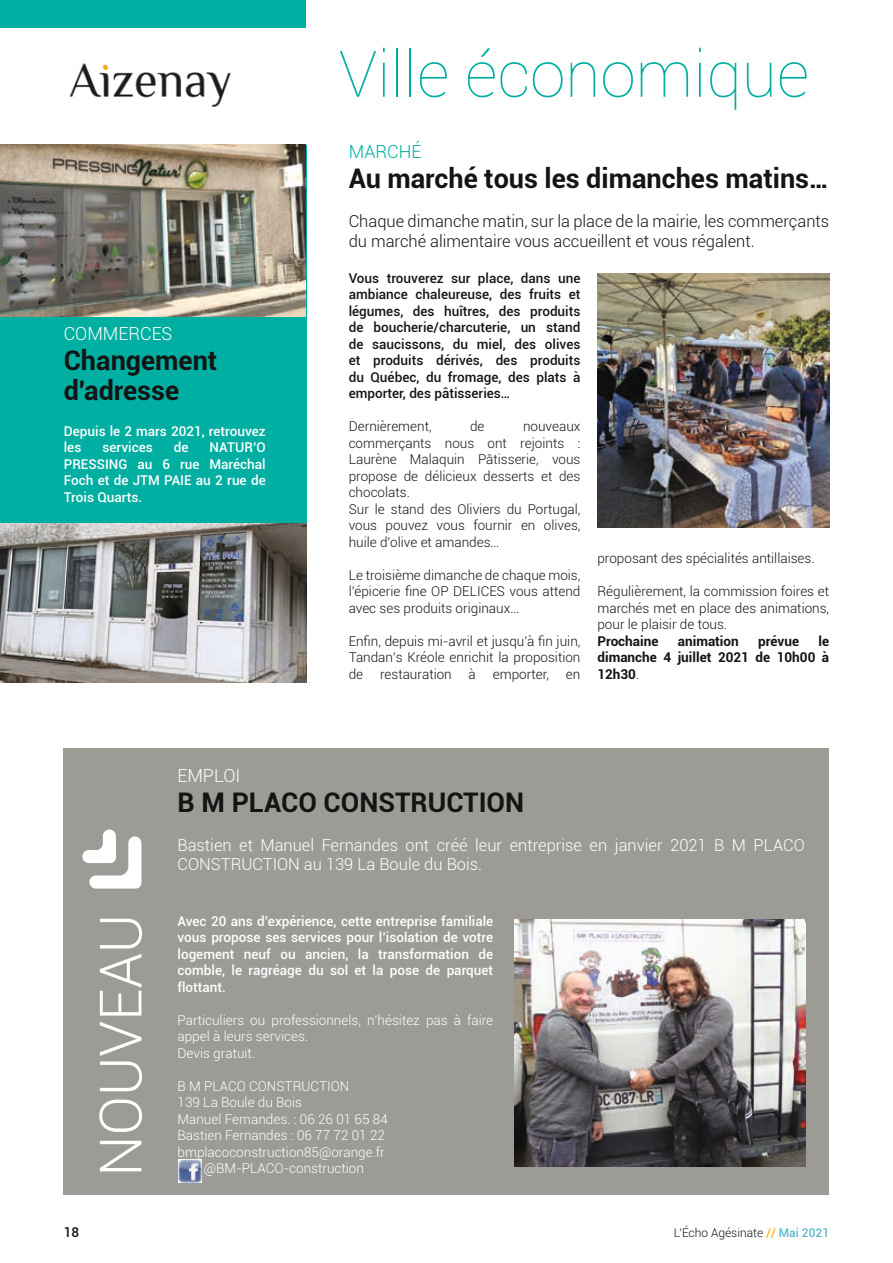
<style>
.page{position:relative;width:893px;height:1263px;background:#fff}
.page>*{position:absolute;margin:0;border:0;box-sizing:border-box;transform-origin:0 0}
.t1{font:100 64.35px "Roboto";color:#00afa1}
.t2{font:300 58.5px "Roboto";color:#fff}
.t3{font:700 27px/30px "Roboto";color:#131413}
.t4{font:300 18px "Roboto";color:#fff}
.t5{font:300 18px "Roboto";color:#00afa1}
.t6{font:300 16.5px/19.5px "Roboto";color:#131413}
.t7{font:300 16.5px/19.5px "Roboto";color:#fff}
.t8{font:300 13.5px/16.5px "Roboto";color:#131413;text-align:justify}
.t9{font:500 13.5px/16.5px "Roboto";color:#fff;text-align:justify}
.t10{font:500 13.5px/16.5px "Roboto";color:#131413;text-align:justify}
.t11{font:300 13.5px/16.5px "Roboto";color:#fff}
.t12{font:700 13.5px/16.5px "Roboto";color:#131413;text-align:justify}
.t13{font:300 12px "Roboto";color:#131413}
.s1{font-weight:300}
.s2{font-weight:500;color:#fbb200}
.s3{font-weight:500;color:#59bacb}
</style>
<div class="page">
<div style="left:0;top:0;width:306px;height:28px;background:#00afa1"></div>
<img style="left:69px;top:63px;width:162px;height:43px">
<div style="left:64px;top:748px;width:765px;height:447px;background:#9d9b96"></div>
<svg style="left:82px;top:829px;width:59px;height:59px"></svg>
<img style="left:514px;top:920px;width:291px;height:246px">
<div style="left:0;top:145px;width:306px;height:537px;background:#00afa1"></div>
<img style="left:0;top:145px;width:305px;height:171px">
<img style="left:597px;top:273px;width:232px;height:254px">
<img style="left:0;top:523px;width:306px;height:159px">
<img style="left:179px;top:1159px;width:23px;height:23px">
<h3 class="t4" style="left:64px;top:321px;width:110px">COMMERCES</h3>
<h3 class="t3" style="left:64px;top:344px;width:155px">Changement d'adresse</h3>
<p class="t9" style="left:64px;top:422px;width:203px">Depuis le 2 mars 2021, retrouvez les</p>
<p class="t9" style="left:102px;top:438px;width:52px">services</p>
<p class="t9" style="left:174px;top:438px;width:16px">de</p>
<p class="t9" style="left:64px;top:438px;width:203px;text-indent:146px">NATUR’O PRESSING au 6 rue Maréchal Foch et de JTM PAIE au 2 rue de Trois Quarts.</p>
<h1 class="t1" style="left:339px;top:29px;width:472px">Ville économique</h1>
<h3 class="t5" style="left:349px;top:139px;width:74px">MARCHÉ</h3>
<h3 class="t3" style="left:349px;top:162px;width:482px">Au marché tous les dimanches matins…</h3>
<p class="t6" style="left:349px;top:211px;width:482px">Chaque dimanche matin, sur la place de la mairie, les commerçants du marché alimentaire vous accueillent et vous régalent.</p>
<p class="t10" style="left:349px;top:269px;width:233px">Vous trouverez sur place, dans une ambiance chaleureuse, des fruits et légumes, des huîtres, des produits de boucherie/charcuterie, un stand de saucissons, du miel, des olives et produits dérivés, des produits du Québec, du fromage, des plats à emporter, des pâtisseries…</p>
<p class="t8" style="left:349px;top:418px;width:84px">Dernièrement,</p>
<p class="t8" style="left:470px;top:418px;width:16px">de</p>
<p class="t8" style="left:349px;top:418px;width:233px;text-align:left;text-indent:174px">nouveaux commerçants nous ont rejoints :<br>Laurène Malaquin Pâtisserie, vous propose de délicieux desserts et des chocolats.<br>Sur le stand des Oliviers du Portugal, vous pouvez vous fournir en olives, huile d’olive et amandes…</p>
<p class="t8" style="left:349px;top:566px;width:233px">Le troisième dimanche de chaque mois, l’épicerie fine OP DELICES vous attend avec ses produits originaux…</p>
<p class="t8" style="left:349px;top:632px;width:233px">Enfin, depuis mi-avril et jusqu’à fin juin, Tandan’s Kréole enrichit la proposition de restauration à emporter,</p>
<p class="t8" style="left:597px;top:549px;width:219px">proposant des spécialités antillaises.</p>
<p class="t8" style="left:597px;top:582px;width:233px">Régulièrement, la commission foires et marchés met en place des animations, pour le plaisir de tous.</p>
<p class="t12" style="left:597px;top:632px;width:62px">Prochaine</p>
<p class="t12" style="left:678px;top:632px;width:62px">animation</p>
<p class="t12" style="left:758px;top:632px;width:42px">prévue</p>
<p class="t12" style="left:597px;top:632px;width:233px;text-indent:221px">le dimanche 4 juillet 2021 de 10h00 à 12h30<span class="s1">.</span></p>
<p class="t8" style="left:566px;top:665px;width:16px">en</p>
<h2 class="t2" style="left:80px;top:1177px;width:264px;rotate:-90deg">NOUVEAU</h2>
<h3 class="t4" style="left:178px;top:763px;width:64px">EMPLOI</h3>
<h3 class="t3" style="left:178px;top:786px;width:348px">B M PLACO CONSTRUCTION</h3>
<p class="t7" style="left:178px;top:834px;width:629px">Bastien et Manuel Fernandes ont créé leur entreprise en janvier 2021 B M PLACO<br>CONSTRUCTION au 139 La Boule du Bois.</p>
<p class="t9" style="left:178px;top:912px;width:317px">Avec 20 ans d’expérience, cette entreprise familiale vous propose ses services pour l’isolation de votre logement neuf ou ancien, la transformation de comble, le ragréage du sol et la pose de parquet flottant.</p>
<p class="t11" style="left:178px;top:1011px;width:317px">Particuliers ou professionnels, n’hésitez pas à faire appel à leurs services.<br>Devis gratuit.</p>
<p class="t11" style="left:178px;top:1077px;width:173px">B M PLACO CONSTRUCTION</p>
<p class="t11" style="left:178px;top:1093px;width:126px">139 La Boule du Bois</p>
<p class="t11" style="left:178px;top:1110px;width:212px">Manuel Fernandes. : 06 26 01 65 84</p>
<p class="t11" style="left:178px;top:1126px;width:209px">Bastien Fernandes : 06 77 72 01 22</p>
<p class="t11" style="left:178px;top:1143px;width:209px">bmplacoconstruction85@orange.fr</p>
<p class="t11" style="left:204px;top:1159px;width:162px">@BM-PLACO-construction</p>
<p class="t10" style="left:64px;top:1224px;width:17px">18</p>
<p class="t13" style="left:674px;top:1225px;width:157px">L'Écho Agésinate <span class="s2">//</span> <span class="s3">Mai 2021</span></p>
</div>
